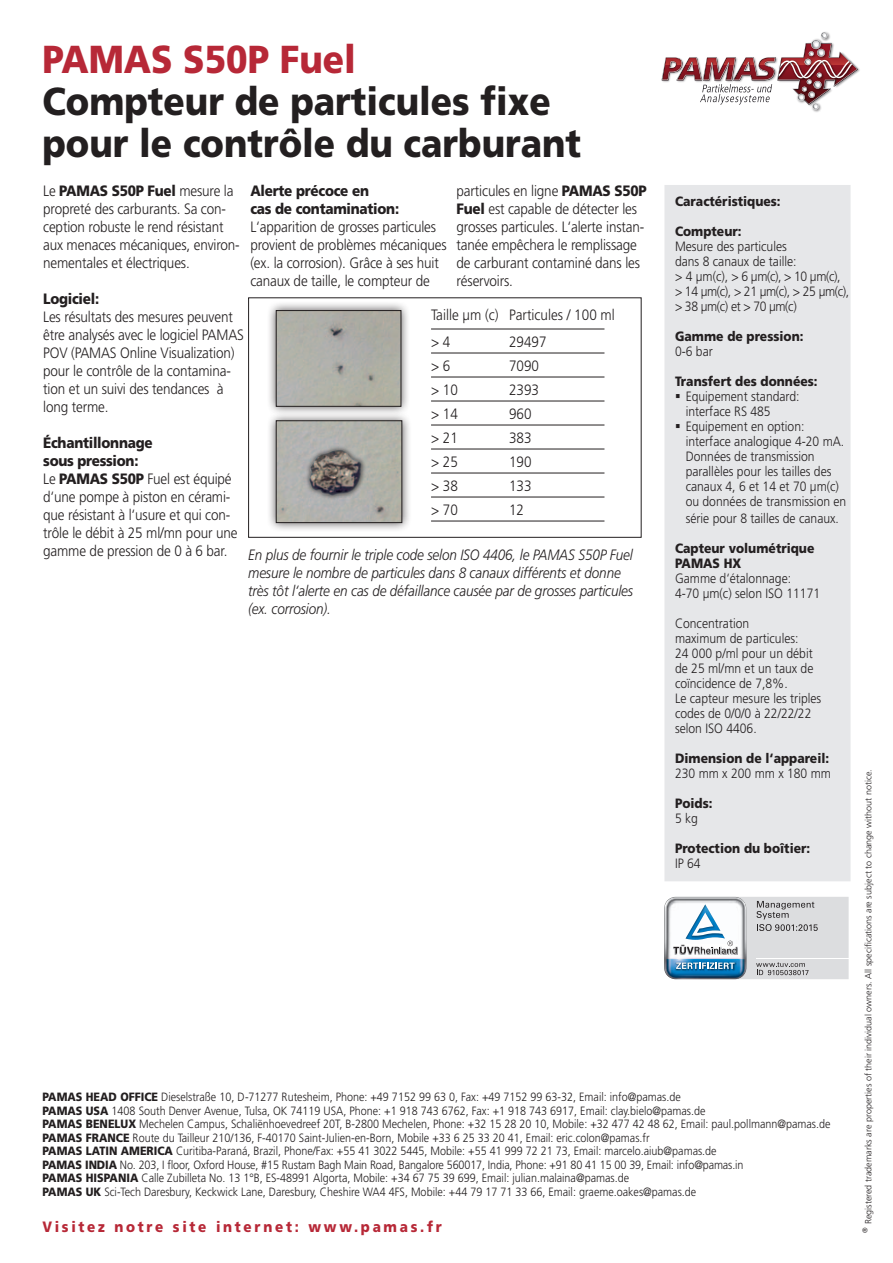
<style>
.page{position:relative;width:893px;height:1263px;background:#fff}
.page>*{position:absolute;margin:0;border:0;box-sizing:border-box;transform-origin:0 0}
.t1{font:900 39px/42px "Frutiger";color:#231f20;scale:.9 1}
.t2{font:900 39px "Frutiger";color:#b72837;scale:.9 1}
.t3{font:300 15px/18px "Frutiger";letter-spacing:-.01em;color:#231f20;scale:.9 1}
.t4{font:italic 300 15px/18px "Frutiger";letter-spacing:-.01em;color:#231f20;scale:.9 1}
.t5{font:900 15px/18px "Frutiger";letter-spacing:-.02em;color:#231f20;scale:.9 1}
.t6{font:900 15px "Frutiger";letter-spacing:.2em;color:#b72837;scale:.9 1}
.t7{font:300 13.5px/15px "Frutiger";color:#231f20;scale:.9 1}
.t8{font:900 13.5px/15px "Frutiger";color:#231f20;scale:.9 1}
.t9{font:300 12px/13.5px "Frutiger";color:#231f20;scale:.9 1}
.t10{font:300 9px "Frutiger";color:#231f20}
.t11{font:300 7.05px "Frutiger";color:#231f20}
.s1{font-weight:900}
</style>
<div class="page">
<svg style="left:662px;top:32px;width:196px;height:80px"></svg>
<div style="left:664px;top:185px;width:186px;height:696px;background:#e6e7e9;border:2px solid #e6e7e9"></div>
<hr style="left:431px;top:329px;width:173px;height:1px;background:#231f20">
<hr style="left:431px;top:353px;width:173px;height:1px;background:#231f20">
<hr style="left:431px;top:377px;width:173px;height:1px;background:#231f20">
<hr style="left:431px;top:401px;width:173px;height:1px;background:#231f20">
<hr style="left:431px;top:425px;width:173px;height:1px;background:#231f20">
<hr style="left:431px;top:449px;width:173px;height:1px;background:#231f20">
<hr style="left:431px;top:473px;width:173px;height:1px;background:#231f20">
<hr style="left:431px;top:497px;width:173px;height:1px;background:#231f20">
<hr style="left:431px;top:521px;width:173px;height:1px;background:#231f20">
<div style="left:266px;top:301px;width:145px;height:115px;background:#231f20;opacity:.75"></div>
<img style="left:278px;top:312px;width:121px;height:93px">
<div style="left:276px;top:310px;width:125px;height:97px;border:1px solid #231f20"></div>
<div style="left:266px;top:411px;width:145px;height:121px;background:#231f20;opacity:.75"></div>
<img style="left:278px;top:422px;width:122px;height:99px">
<div style="left:276px;top:420px;width:126px;height:103px;border:1px solid #231f20"></div>
<div style="left:304px;top:444px;width:62px;height:56px;background:#231f20;opacity:.75"></div>
<img style="left:306px;top:448px;width:58px;height:49px">
<div style="left:248px;top:297px;width:393px;height:241px;border:1px solid #231f20"></div>
<svg style="left:664px;top:896px;width:185px;height:84px"></svg>
<h1 class="t2" style="left:43px;top:36px;width:350px">PAMAS S50P Fuel</h1>
<h1 class="t1" style="left:43px;top:81px;width:600px">Compteur de particules fixe pour le contrôle du carburant</h1>
<p class="t3" style="left:43px;top:182px;width:220px">Le <span class="s1">PAMAS S50P Fuel</span> mesure la propreté des carburants. Sa con&shy;ception robuste le rend résistant aux menaces mécaniques, environ&shy;nementales et électriques.</p>
<p class="t5" style="left:43px;top:289px;width:64px">Logiciel:</p>
<p class="t3" style="left:43px;top:308px;width:225px">Les résultats des mesures peuvent être analysés avec le logiciel PAMAS<br>POV (PAMAS Online Visualization) pour le contrôle de la contamina&shy;tion et un suivi des tendances à long terme.</p>
<p class="t3" style="left:43px;top:434px;width:217px"><span class="s1">Échantillonnage<br>sous pression:<br></span>Le <span class="s1">PAMAS S50P</span> Fuel est équipé d‘une pompe à piston en cérami&shy;que résistant à l‘usure et qui con&shy;trôle le débit à 25 ml/mn pour une gamme de pression de 0 à 6 bar.</p>
<p class="t5" style="left:250px;top:181px;width:167px">Alerte précoce en<br>cas de contamination:</p>
<p class="t3" style="left:250px;top:218px;width:220px">L‘apparition de grosses particules provient de problèmes mécaniques (ex. la corrosion). Grâce à ses huit canaux de taille, le compteur de</p>
<p class="t3" style="left:457px;top:182px;width:213px">particules en ligne <span class="s1">PAMAS S50P<br>Fuel</span> est capable de détecter les grosses particules. L‘alerte instan&shy;tanée empêchera le remplissage de carburant contaminé dans les réservoirs.</p>
<p class="t3" style="left:431px;top:302px;width:206px;line-height:27px">Taille µm (c) Particules / 100 ml &gt; 4</p>
<p class="t3" style="left:509px;top:333px;width:43px">29497</p>
<p class="t3" style="left:431px;top:357px;width:23px">&gt; 6</p>
<p class="t3" style="left:509px;top:357px;width:35px">7090</p>
<p class="t3" style="left:431px;top:381px;width:31px">&gt; 10</p>
<p class="t3" style="left:509px;top:381px;width:35px">2393</p>
<p class="t3" style="left:431px;top:405px;width:31px">&gt; 14</p>
<p class="t3" style="left:509px;top:405px;width:27px">960</p>
<p class="t3" style="left:431px;top:429px;width:31px">&gt; 21</p>
<p class="t3" style="left:509px;top:429px;width:27px">383</p>
<p class="t3" style="left:431px;top:453px;width:31px">&gt; 25</p>
<p class="t3" style="left:509px;top:453px;width:27px">190</p>
<p class="t3" style="left:431px;top:477px;width:31px">&gt; 38</p>
<p class="t3" style="left:509px;top:477px;width:27px">133</p>
<p class="t3" style="left:431px;top:501px;width:31px">&gt; 70</p>
<p class="t3" style="left:509px;top:501px;width:18px">12</p>
<p class="t4" style="left:248px;top:546px;width:429px">En plus de fournir le triple code selon ISO 4406, le PAMAS S50P Fuel mesure le nombre de particules dans 8 canaux différents et donne très tôt l‘alerte en cas de défaillance causée par de grosses particules (ex. corrosion).</p>
<p class="t8" style="left:675px;top:194px;width:119px">Caractéristiques:</p>
<p class="t8" style="left:675px;top:224px;width:75px">Compteur:</p>
<p class="t7" style="left:675px;top:239px;width:195px">Mesure des particules<br>dans 8 canaux de taille:<br>&gt; 4 μm(c), &gt; 6 μm(c), &gt; 10 μm(c), &gt; 14 μm(c), &gt; 21 μm(c), &gt; 25 μm(c), &gt; 38 μm(c) et &gt; 70 μm(c)</p>
<p class="t8" style="left:675px;top:329px;width:144px">Gamme de pression:</p>
<p class="t7" style="left:675px;top:344px;width:44px">0-6 bar</p>
<p class="t8" style="left:675px;top:374px;width:160px">Transfert des données:</p>
<p class="t7" style="left:686px;top:389px;width:180px">Equipement standard: interface RS 485<br>Equipement en option: interface analogique 4-20 mA.<br>Données de transmission parallèles pour les tailles des canaux 4, 6 et 14 et 70 µm(c) ou données de transmission en</p>
<p class="t7" style="left:686px;top:511px;width:172px">série pour 8 tailles de canaux.</p>
<p class="t8" style="left:675px;top:540px;width:156px">Capteur volumétrique<br>PAMAS HX</p>
<p class="t7" style="left:675px;top:571px;width:163px">Gamme d‘étalonnage:<br>4-70 µm(c) selon ISO 11171</p>
<p class="t7" style="left:675px;top:616px;width:164px">Concentration<br>maximum de particules:<br>24 000 p/ml pour un débit de 25 ml/mn et un taux de coïncidence de 7,8%.<br>Le capteur mesure les triples codes de 0/0/0 à 22/22/22 selon ISO 4406.</p>
<p class="t8" style="left:675px;top:750px;width:173px">Dimension de l‘appareil:</p>
<p class="t7" style="left:675px;top:766px;width:175px">230 mm x 200 mm x 180 mm</p>
<p class="t8" style="left:675px;top:795px;width:43px">Poids:</p>
<p class="t7" style="left:675px;top:811px;width:27px">5 kg</p>
<p class="t8" style="left:675px;top:840px;width:152px">Protection du boîtier:</p>
<p class="t7" style="left:675px;top:856px;width:30px">IP 64</p>
<p class="t9" style="left:43px;top:1091px;width:877px"><span class="s1">PAMAS HEAD OFFICE</span> Dieselstraße 10, D-71277 Rutesheim, Phone: +49 7152 99 63 0, Fax: +49 7152 99 63-32, Email: info@pamas.de<br><span class="s1">PAMAS USA</span> 1408 South Denver Avenue, Tulsa, OK 74119 USA, Phone: +1 918 743 6762, Fax: +1 918 743 6917, Email: clay.bielo@pamas.de<br><span class="s1">PAMAS Benelux</span> Mechelen Campus, Schaliënhoevedreef 20T, B-2800 Mechelen, Phone: +32 15 28 20 10, Mobile: +32 477 42 48 62, Email: paul.pollmann@pamas.de <span class="s1">PAMAS France</span> Route du Tailleur 210/136, F-40170 Saint-Julien-en-Born, Mobile +33 6 25 33 20 41, Email: eric.colon@pamas.fr<br><span class="s1">PAMAS LATIN AMERICA</span> Curitiba-Paraná, Brazil, Phone/Fax: +55 41 3022 5445, Mobile: +55 41 999 72 21 73, Email: marcelo.aiub@pamas.de<br><span class="s1">PAMAS INDIA</span> No. 203, I floor, Oxford House, #15 Rustam Bagh Main Road, Bangalore 560017, India, Phone: +91 80 41 15 00 39, Email: info@pamas.in<br><span class="s1">PAMAS HISPANIA</span> Calle Zubilleta No. 13 1°B, ES-48991 Algorta, Mobile: +34 67 75 39 699, Email: julian.malaina@pamas.de<br><span class="s1">PAMAS UK</span> Sci-Tech Daresbury, Keckwick Lane, Daresbury, Cheshire WA4 4FS, Mobile: +44 79 17 71 33 66, Email: graeme.oakes@pamas.de</p>
<p class="t6" style="left:43px;top:1218px;width:445px">Visitez notre site internet: www.pamas.fr</p>
<p class="t10" style="left:863px;top:1224px;width:456px;rotate:-90deg">Registered trademarks are properties of their individual owners. All specifications are subject to change without notice.</p>
<p class="t11" style="left:861px;top:1232px;width:7px;rotate:-90deg">®</p>
</div>
